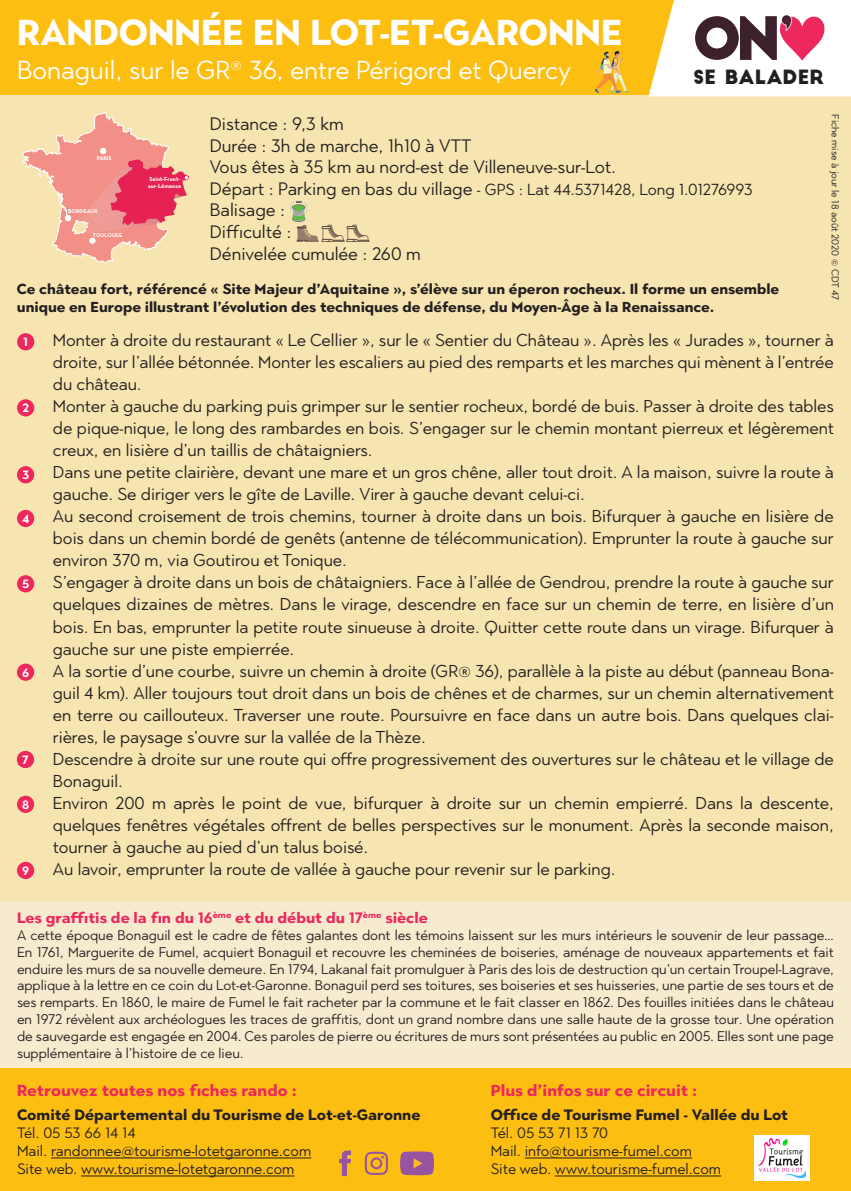
<style>
.page{position:relative;width:851px;height:1191px;background:#fff}
.page>*{position:absolute;margin:0;border:0;box-sizing:border-box;transform-origin:0 0}
.t1{font:700 36px "Town 80 Text";color:#fff}
.t2{font:26px "Town 80 Text";color:#fff}
.t3{font:19.2px "Big John";color:#231f20}
.t4{font:18px "Town 80 Text";color:#231f20}
.t5{font:17.2px/22px "Town 80 Text";color:#231f20;text-align:justify}
.t6{font:16px "Town 80 Text";color:#231f20}
.t7{font:700 16px "Town 80 Text";color:#ee275c}
.t8{font:15px "Town 80 Text";color:#231f20}
.t9{font:700 15px "Town 80 Text";color:#231f20}
.t10{font:700 15px "Town 80 Text";color:#ee275c}
.t11{font:700 14.4px/18px "Town 80 Text";color:#231f20}
.t12{font:14px/16.8px "Town 80 Text";color:#231f20;text-align:justify}
.t13{font:700 12px "Town 80 Text";color:#fff}
.t14{font:10px "Town 80 Text";color:#231f20}
.t15{font:700 6px/7.2px "Neutra Text";color:#fff}
.t16{font:700 5.6px "Neutra Text";color:#fff}
.s1{font-size:18px}
</style>
<div class="page">
<div style="left:0;top:0;width:850px;height:96px;background:#fdbe12"></div>
<div style="left:0;top:1063px;width:850px;height:128px;background:#fdbe12"></div>
<div style="left:0;top:95px;width:850px;height:952px;background:#f7e5b1"></div>
<svg style="left:648px;top:0;width:202px;height:96px"></svg>
<svg style="left:595px;top:51px;width:35px;height:43px"></svg>
<svg style="left:22px;top:112px;width:167px;height:151px"></svg>
<div style="left:0;top:901px;width:850px;height:167px;background:#f6ebcf"></div>
<hr style="left:51px;top:1157px;width:260px;height:1px;background:#231f20">
<hr style="left:81px;top:1175px;width:213px;height:1px;background:#231f20">
<hr style="left:524px;top:1157px;width:168px;height:1px;background:#231f20">
<hr style="left:555px;top:1175px;width:166px;height:1px;background:#231f20">
<svg style="left:400px;top:1151px;width:34px;height:24px"></svg>
<svg style="left:339px;top:1150px;width:12px;height:26px"></svg>
<svg style="left:365px;top:1151px;width:23px;height:23px"></svg>
<div style="left:17px;top:333px;width:17px;height:17px;background:#ee275c;border-radius:50%"></div>
<div style="left:17px;top:399px;width:17px;height:17px;background:#ee275c;border-radius:50%"></div>
<div style="left:17px;top:466px;width:17px;height:17px;background:#ee275c;border-radius:50%"></div>
<div style="left:17px;top:510px;width:17px;height:17px;background:#ee275c;border-radius:50%"></div>
<div style="left:17px;top:575px;width:17px;height:17px;background:#ee275c;border-radius:50%"></div>
<div style="left:17px;top:663px;width:17px;height:18px;background:#ee275c;border-radius:50%"></div>
<div style="left:17px;top:795px;width:17px;height:18px;background:#ee275c;border-radius:50%"></div>
<svg style="left:290px;top:201px;width:79px;height:41px"></svg>
<div style="left:754px;top:1135px;width:55px;height:46px;background:#fff"></div>
<img style="left:758px;top:1138px;width:47px;height:40px">
<div style="left:17px;top:862px;width:17px;height:17px;background:#ee275c;border-radius:50%"></div>
<div style="left:17px;top:751px;width:17px;height:17px;background:#ee275c;border-radius:50%"></div>
<p class="t1" style="left:17px;top:9px;width:607px">RANDONNÉE EN LOT-ET-GARONNE</p>
<p class="t2" style="left:17px;top:53px;width:555px">Bonaguil, sur le GR<sup>®</sup> 36, entre Périgord et Quercy</p>
<p class="t3" style="left:693px;top:68px;width:132px">SE BALADER</p>
<p class="t14" style="left:841px;top:114px;width:188px;rotate:90deg">Fiche mise à jour le 18 août 2020 © CDT 47</p>
<p class="t4" style="left:210px;top:112px;width:135px">Distance : 9,3 km</p>
<p class="t4" style="left:210px;top:134px;width:263px">Durée : 3h de marche, 1h10 à VTT</p>
<p class="t4" style="left:210px;top:155px;width:407px">Vous êtes à 35 km au nord-est de Villeneuve-sur-Lot.</p>
<p class="t6" style="left:210px;top:179px;width:544px"><span class="s1">Départ : Parking en bas du village</span> - GPS : Lat 44.5371428, Long 1.01276993</p>
<p class="t4" style="left:210px;top:198px;width:77px">Balisage :</p>
<p class="t4" style="left:210px;top:220px;width:83px">Difficulté :</p>
<p class="t4" style="left:210px;top:242px;width:212px">Dénivelée cumulée : 260 m</p>
<p class="t11" style="left:17px;top:280px;width:763px">Ce château fort, référencé « Site Majeur d’Aquitaine », s’élève sur un éperon rocheux. Il forme un ensemble unique en Europe illustrant l’évolution des techniques de défense, du Moyen-Âge à la Renaissance.</p>
<p class="t5" style="left:53px;top:329px;width:782px">Monter à droite du restaurant « Le Cellier », sur le « Sentier du Château ». Après les « Jurades », tourner à droite, sur l’allée bétonnée. Monter les escaliers au pied des remparts et les marches qui mènent à l’entrée du château.</p>
<p class="t5" style="left:53px;top:395px;width:782px">Monter à gauche du parking puis grimper sur le sentier rocheux, bordé de buis. Passer à droite des tables de pique-nique, le long des rambardes en bois. S’engager sur le chemin montant pierreux et légèrement creux, en lisière d’un taillis de châtaigniers.</p>
<p class="t5" style="left:53px;top:461px;width:782px">Dans une petite clairière, devant une mare et un gros chêne, aller tout droit. A la maison, suivre la route à gauche. Se diriger vers le gîte de Laville. Virer à gauche devant celui-ci.</p>
<p class="t5" style="left:53px;top:505px;width:782px">Au second croisement de trois chemins, tourner à droite dans un bois. Bifurquer à gauche en lisière de bois dans un chemin bordé de genêts (antenne de télécommunication). Emprunter la route à gauche sur environ 370 m, via Goutirou et Tonique.</p>
<p class="t5" style="left:53px;top:571px;width:782px">S’engager à droite dans un bois de châtaigniers. Face à l’allée de Gendrou, prendre la route à gauche sur quelques dizaines de mètres. Dans le virage, descendre en face sur un chemin de terre, en lisière d’un bois. En bas, emprunter la petite route sinueuse à droite. Quitter cette route dans un virage. Bifurquer à gauche sur une piste empierrée.</p>
<p class="t5" style="left:17px;top:659px;width:6px">.</p>
<p class="t5" style="left:53px;top:659px;width:782px">A la sortie d’une courbe, suivre un chemin à droite (GR® 36), parallèle à la piste au début (panneau Bona&shy;guil 4 km). Aller toujours tout droit dans un bois de chênes et de charmes, sur un chemin alternativement en terre ou caillouteux. Traverser une route. Poursuivre en face dans un autre bois. Dans quelques clai&shy;rières, le paysage s’ouvre sur la vallée de la Thèze.</p>
<p class="t5" style="left:17px;top:747px;width:6px">.</p>
<p class="t5" style="left:53px;top:747px;width:782px">Descendre à droite sur une route qui offre progressivement des ouvertures sur le château et le village de<br>Bonaguil.</p>
<p class="t5" style="left:53px;top:791px;width:782px">Environ 200 m après le point de vue, bifurquer à droite sur un chemin empierré. Dans la descente, quelques fenêtres végétales offrent de belles perspectives sur le monument. Après la seconde maison, tourner à gauche au pied d’un talus boisé.</p>
<p class="t5" style="left:53px;top:857px;width:564px">Au lavoir, emprunter la route de vallée à gauche pour revenir sur le parking.</p>
<p class="t10" style="left:17px;top:908px;width:412px">Les graffitis de la fin du 16<sup>ème</sup> et du début du 17<sup>ème</sup> siècle</p>
<p class="t12" style="left:17px;top:926px;width:818px">A cette époque Bonaguil est le cadre de fêtes galantes dont les témoins laissent sur les murs intérieurs le souvenir de leur passage… En 1761, Marguerite de Fumel, acquiert Bonaguil et recouvre les cheminées de boiseries, aménage de nouveaux appartements et fait enduire les murs de sa nouvelle demeure. En 1794, Lakanal fait promulguer à Paris des lois de destruction qu’un certain Troupel-Lagrave, applique à la lettre en ce coin du Lot-et-Garonne. Bonaguil perd ses toitures, ses boiseries et ses huisseries, une partie de ses tours et de ses remparts. En 1860, le maire de Fumel le fait racheter par la commune et le fait classer en 1862. Des fouilles initiées dans le château en 1972 révèlent aux archéologues les traces de graffitis, dont un grand nombre dans une salle haute de la grosse tour. Une opération de sauvegarde est engagée en 2004. Ces paroles de pierre ou écritures de murs sont présentées au public en 2005. Elles sont une page supplémentaire à l’histoire de ce lieu.</p>
<p class="t7" style="left:17px;top:1080px;width:281px">Retrouvez toutes nos fiches rando :</p>
<p class="t9" style="left:17px;top:1105px;width:405px">Comité Départemental du Tourisme de Lot-et-Garonne</p>
<p class="t8" style="left:17px;top:1123px;width:120px">Tél. 05 53 66 14 14</p>
<p class="t8" style="left:17px;top:1141px;width:296px">Mail. randonnee@tourisme-lotetgaronne.com</p>
<p class="t8" style="left:17px;top:1159px;width:279px">Site web. www.tourisme-lotetgaronne.com</p>
<p class="t16" style="left:97px;top:155px;width:16px">PARIS</p>
<p class="t15" style="left:148px;top:175px;width:35px">Saint-Front&shy;sur-Lémance</p>
<p class="t16" style="left:68px;top:208px;width:31px">BORDEAUX</p>
<p class="t16" style="left:93px;top:231px;width:31px">TOULOUSE</p>
<p class="t13" style="left:23px;top:334px;width:6px">1</p>
<p class="t13" style="left:22px;top:400px;width:8px">2</p>
<p class="t13" style="left:22px;top:467px;width:9px">3</p>
<p class="t13" style="left:22px;top:511px;width:9px">4</p>
<p class="t13" style="left:22px;top:576px;width:9px">5</p>
<p class="t13" style="left:22px;top:664px;width:9px">6</p>
<p class="t13" style="left:22px;top:752px;width:8px">7</p>
<p class="t13" style="left:22px;top:797px;width:9px">8</p>
<p class="t13" style="left:22px;top:863px;width:9px">9</p>
<p class="t7" style="left:490px;top:1080px;width:208px">Plus d’infos sur ce circuit :</p>
<p class="t9" style="left:490px;top:1105px;width:299px">Office de Tourisme Fumel - Vallée du Lot</p>
<p class="t8" style="left:490px;top:1123px;width:119px">Tél. 05 53 71 13 70</p>
<p class="t8" style="left:490px;top:1141px;width:203px">Mail. info@tourisme-fumel.com</p>
<p class="t8" style="left:490px;top:1159px;width:232px">Site web. www.tourisme-fumel.com</p>
</div>
